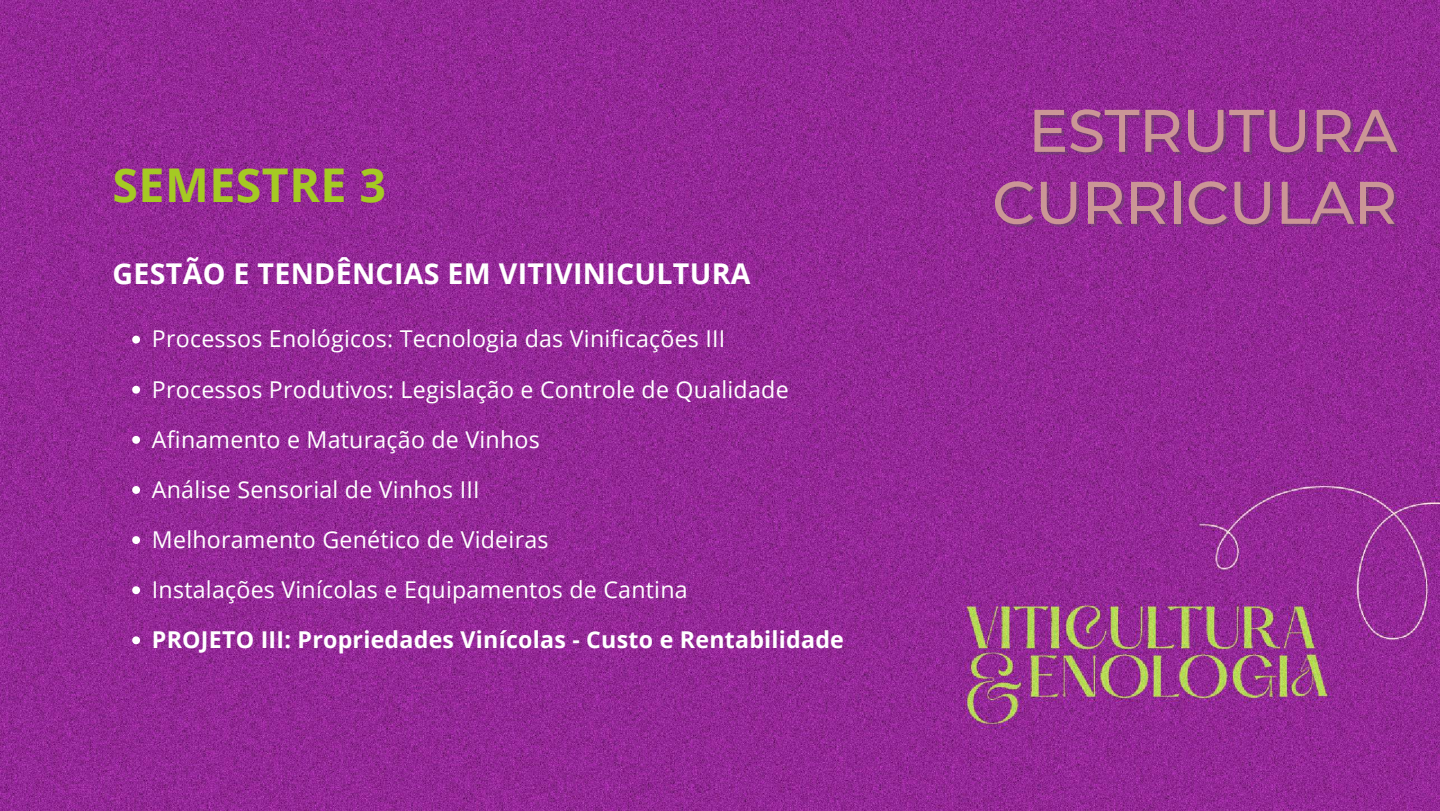
<style>
.page{position:relative;width:1440px;height:811px;background:#fff}
.page>*{position:absolute;margin:0;border:0;box-sizing:border-box;transform-origin:0 0}
.t1{font:500 60px/71.8px "Montserrat";letter-spacing:-.01em;color:#cb9696;text-align:right}
.t2{font:700 46.5px "Open Sans";letter-spacing:.01em;color:#a5ca23}
.t3{font:700 28.58px "Open Sans";letter-spacing:.01em;color:#fff}
.t4{font:23.17px/50.1px "Open Sans";letter-spacing:.01em;color:#fff}
.t5{font:700 23.17px "Open Sans";letter-spacing:.01em;color:#fff}
</style>
<div class="page">
<img style="left:0;top:0;width:1440px;height:810px">
<svg style="left:132px;top:335px;width:8px;height:8px"></svg>
<svg style="left:132px;top:385px;width:8px;height:8px"></svg>
<svg style="left:132px;top:435px;width:8px;height:8px"></svg>
<svg style="left:132px;top:485px;width:8px;height:8px"></svg>
<svg style="left:132px;top:535px;width:8px;height:8px"></svg>
<svg style="left:132px;top:586px;width:8px;height:7px"></svg>
<svg style="left:132px;top:636px;width:8px;height:7px"></svg>
<h2 class="t2" style="left:112px;top:152px;width:275px">SEMESTRE 3</h2>
<p class="t3" style="left:112px;top:254px;width:640px">GESTÃO E TENDÊNCIAS EM VITIVINICULTURA</p>
<p class="t4" style="left:152px;top:313px;width:638px">Processos Enológicos: Tecnologia das Vinificações III Processos Produtivos: Legislação e Controle de Qualidade Afinamento e Maturação de Vinhos<br>Análise Sensorial de Vinhos III<br>Melhoramento Genético de Videiras<br>Instalações Vinícolas e Equipamentos de Cantina</p>
<p class="t5" style="left:152px;top:623px;width:694px">PROJETO III: Propriedades Vinícolas - Custo e Rentabilidade</p>
<h1 class="t1" style="left:992px;top:94px;width:407px">ESTRUTURA<br>CURRICULAR</h1>
</div>
